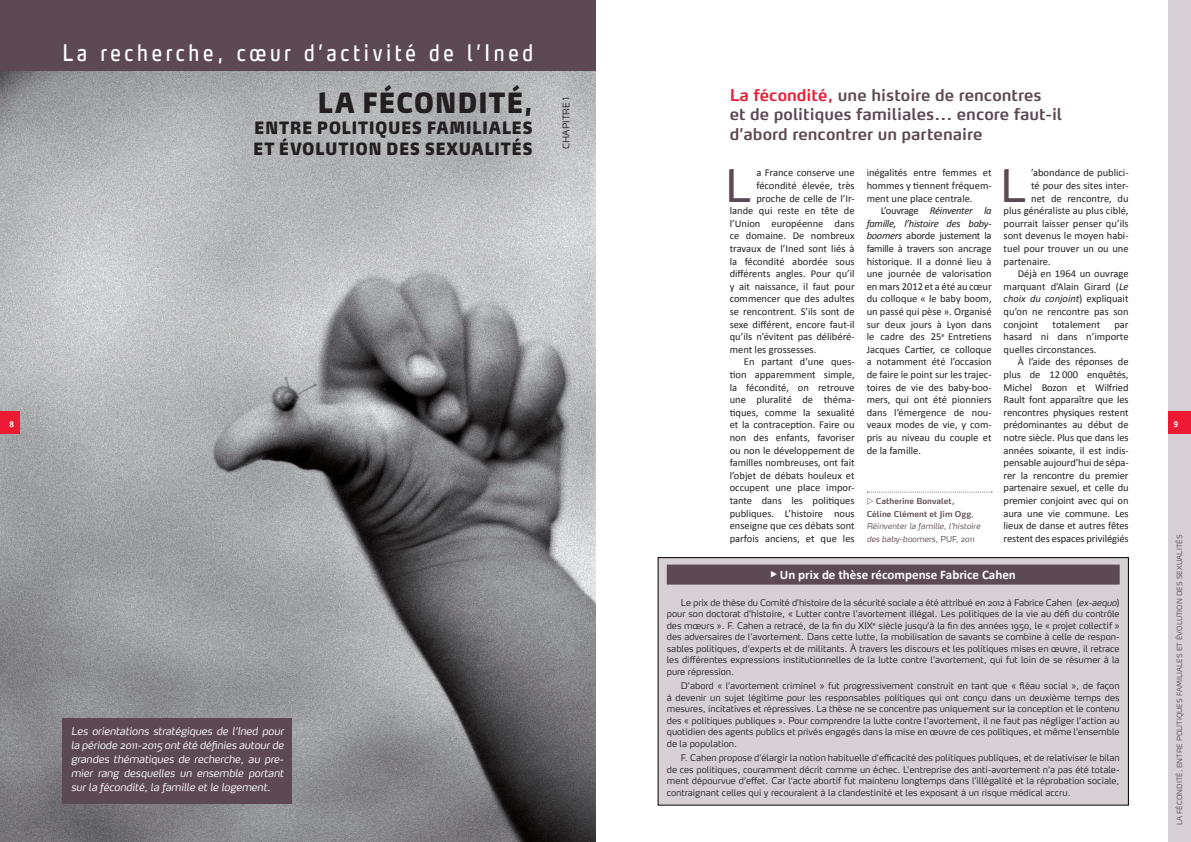
<style>
.page{position:relative;width:1191px;height:842px;background:#fff}
.page>*{position:absolute;margin:0;border:0;box-sizing:border-box;transform-origin:0 0}
.t1{font:44px "Max OT";color:#5d4954}
.t2{font:900 27.6px "Max OT";letter-spacing:.03em;color:#231f20;scale:.83 1}
.t3{font:22.5px "Max OT";letter-spacing:.2em;color:#fff;scale:.8 1}
.t4{font:900 16.8px/21px "Max OT";letter-spacing:.035em;color:#231f20;scale:.83 1}
.t5{font:600 16px/19.2px "Max OT";color:#5d4954}
.t6{font:700 13px "Calibri";color:#fff}
.t7{font:10.5px/12.6px "Calibri";color:#231f20;text-align:justify}
.t8{font:italic 300 10.5px/14px "Max OT";letter-spacing:-.01em;color:#fff;text-align:justify}
.t9{font:italic 10.5px "Calibri";color:#231f20}
.t10{font:300 9px/11.5px "Max OT";color:#231f20;text-align:justify}
.t11{font:700 9px "Calibri";color:#fff}
.t12{font:italic 300 8px/12.6px "Max OT";color:#5d4954}
.t13{font:300 8px "Max OT";color:#5d4954}
.t14{font:300 7px "Max OT";letter-spacing:.01em;color:#5d4954}
.s1{color:#ed1a33}
.s2{font-style:italic}
.s3{font-style:normal}
.s4{font-weight:600;font-style:normal}
</style>
<div class="page">
<div style="left:1168px;top:0;width:23px;height:842px;background:#d6d0d5"></div>
<div style="left:1168px;top:411px;width:23px;height:23px;background:#ed1a33"></div>
<img style="left:0;top:71px;width:595px;height:771px">
<div style="left:0;top:411px;width:20px;height:23px;background:#ed1a33"></div>
<div style="left:63px;top:718px;width:229px;height:86px;background:#5d4954"></div>
<div style="left:0;top:0;width:595px;height:71px;background:#5d4954"></div>
<div style="left:658px;top:558px;width:470px;height:247px;background:#d6d0d5"></div>
<div style="left:667px;top:565px;width:452px;height:20px;background:#5d4954"></div>
<div style="left:658px;top:557px;width:470px;height:248px;border:1px solid #000"></div>
<svg style="left:867px;top:492px;width:125px;height:1px"></svg>
<h3 class="t3" style="left:62px;top:38px;width:590px">La recherche, cœur d’activité de l’Ined</h3>
<h2 class="t2" style="left:317px;top:84px;width:261px">LA FÉCONDITÉ,</h2>
<h3 class="t4" style="left:253px;top:117px;width:338px">ENTRE POLITIQUES FAMILIALES<br>ET ÉVOLUTION DES SEXUALITÉS</h3>
<h3 class="t5" style="left:729px;top:85px;width:334px"><span class="s1">La fécondité,</span> une histoire de rencontres<br>et de politiques familiales... encore faut-il d’abord rencontrer un partenaire</h3>
<h1 class="t1" style="left:725px;top:157px;width:28px">L</h1>
<h1 class="t1" style="left:1000px;top:157px;width:28px">L</h1>
<p class="t10" style="left:560px;top:149px;width:54px;rotate:-90deg">chapitre 1</p>
<p class="t7" style="left:866px;top:166px;width:126px">inégalités entre femmes et hommes y tiennent fréquem&shy;ment une place centrale.</p>
<p class="t7" style="left:866px;top:204px;width:126px;text-indent:14px">L’ouvrage <span class="s2">Réinventer la famille, l’histoire des baby&shy;boomers</span> aborde justement la famille à travers son ancrage historique. Il a donné lieu à une journée de valorisation en mars 2012 et a été au cœur du colloque « le baby boom, un passé qui pèse ». Organisé sur deux jours à Lyon dans le cadre des 25<sup>e</sup> Entretiens Jacques Cartier, ce colloque a notamment été l’occasion de faire le point sur les trajec&shy;toires de vie des baby-boo&shy;mers, qui ont été pionniers dans l’émergence de nou&shy;veaux modes de vie, y com&shy;pris au niveau du couple et de la famille.</p>
<p class="t7" style="left:1031px;top:166px;width:99px">’abondance de publici-</p>
<p class="t7" style="left:1031px;top:179px;width:99px">té pour des sites inter-</p>
<p class="t7" style="left:1031px;top:191px;width:99px">net de rencontre, du</p>
<p class="t7" style="left:1003px;top:204px;width:126px">plus généraliste au plus ciblé,</p>
<p class="t7" style="left:1003px;top:216px;width:126px">pourrait laisser penser qu’ils</p>
<p class="t7" style="left:1003px;top:229px;width:126px">sont devenus le moyen habi-</p>
<p class="t7" style="left:1003px;top:242px;width:126px">tuel pour trouver un ou une</p>
<p class="t7" style="left:1003px;top:254px;width:49px">partenaire.</p>
<p class="t7" style="left:1017px;top:267px;width:112px">Déjà en 1964 un ouvrage</p>
<p class="t7" style="left:1003px;top:279px;width:126px">marquant d’Alain Girard (<span class="s2">Le</span></p>
<p class="t9" style="left:1003px;top:292px;width:126px">choix du conjoint<span class="s3">) expliquait</span></p>
<p class="t7" style="left:1003px;top:305px;width:126px">qu’on ne rencontre pas son</p>
<p class="t7" style="left:1003px;top:317px;width:36px">conjoint</p>
<p class="t7" style="left:1052px;top:317px;width:49px">totalement</p>
<p class="t7" style="left:756px;top:166px;width:100px">a France conserve une</p>
<p class="t7" style="left:756px;top:179px;width:100px">fécondité élevée, très</p>
<p class="t7" style="left:756px;top:191px;width:100px">proche de celle de l’Ir-</p>
<p class="t7" style="left:729px;top:204px;width:126px">lande qui reste en tête de</p>
<p class="t7" style="left:729px;top:216px;width:126px">l’Union européenne dans</p>
<p class="t7" style="left:729px;top:229px;width:126px">ce domaine. De nombreux</p>
<p class="t7" style="left:729px;top:242px;width:126px">travaux de l’Ined sont liés à</p>
<p class="t7" style="left:729px;top:254px;width:126px">la fécondité abordée sous</p>
<p class="t7" style="left:729px;top:267px;width:126px">différents angles. Pour qu’il</p>
<p class="t7" style="left:729px;top:279px;width:126px">y ait naissance, il faut pour</p>
<p class="t7" style="left:729px;top:292px;width:126px">commencer que des adultes</p>
<p class="t7" style="left:729px;top:305px;width:126px">se rencontrent. S’ils sont de</p>
<p class="t7" style="left:729px;top:317px;width:126px">sexe différent, encore faut-il</p>
<p class="t7" style="left:729px;top:330px;width:126px">qu’ils n’évitent pas délibéré-</p>
<p class="t7" style="left:729px;top:342px;width:88px">ment les grossesses.</p>
<p class="t7" style="left:744px;top:355px;width:112px">En partant d’une ques-</p>
<p class="t7" style="left:729px;top:368px;width:126px">tion apparemment simple,</p>
<p class="t7" style="left:729px;top:380px;width:126px">la fécondité, on retrouve</p>
<p class="t7" style="left:729px;top:393px;width:126px">une pluralité de théma-</p>
<p class="t7" style="left:729px;top:405px;width:126px">tiques, comme la sexualité</p>
<p class="t7" style="left:729px;top:418px;width:126px">et la contraception. Faire ou</p>
<p class="t7" style="left:729px;top:431px;width:126px">non des enfants, favoriser</p>
<p class="t7" style="left:729px;top:443px;width:126px">ou non le développement de</p>
<p class="t7" style="left:729px;top:456px;width:126px">familles nombreuses, ont fait</p>
<p class="t7" style="left:729px;top:468px;width:126px">l’objet de débats houleux et</p>
<p class="t7" style="left:729px;top:481px;width:126px">occupent une place impor-</p>
<p class="t7" style="left:729px;top:494px;width:126px">tante dans les politiques</p>
<p class="t7" style="left:729px;top:506px;width:126px">publiques. L’histoire nous</p>
<p class="t7" style="left:729px;top:519px;width:126px">enseigne que ces débats sont</p>
<p class="t7" style="left:729px;top:531px;width:126px">parfois anciens, et que les</p>
<p class="t7" style="left:1003px;top:317px;width:126px;text-indent:111px">par hasard ni dans n’importe quelles circonstances.</p>
<p class="t7" style="left:1003px;top:355px;width:126px;text-indent:14px">À l’aide des réponses de plus de 12 000 enquêtés, Michel Bozon et Wilfried Rault font apparaître que les rencontres physiques restent prédominantes au début de notre siècle. Plus que dans les années soixante, il est indis&shy;pensable aujourd’hui de sépa&shy;rer la rencontre du premier partenaire sexuel, et celle du premier conjoint avec qui on aura une vie commune. Les lieux de danse et autres fêtes restent des espaces privilégiés</p>
<p class="t6" style="left:770px;top:567px;width:247px">◆ Un prix de thèse récompense Fabrice Cahen</p>
<p class="t10" style="left:667px;top:597px;width:454px;text-indent:14px">Le prix de thèse du Comité d’histoire de la sécurité sociale a été attribué en 2012 à Fabrice Cahen (<span class="s2">ex-aequo</span>) pour son doctorat d’histoire, « Lutter contre l’avortement illégal. Les politiques de la vie au défi du contrôle des mœurs ». F. Cahen a retracé, de la fin du XIX<sup>e</sup> siècle jusqu’à la fin des années 1950, le « projet collectif » des adversaires de l’avortement. Dans cette lutte, la mobilisation de savants se combine à celle de respon&shy;sables politiques, d’experts et de militants. À travers les discours et les politiques mises en œuvre, il retrace les différentes expressions institutionnelles de la lutte contre l’avortement, qui fut loin de se résumer à la pure répression.</p>
<p class="t10" style="left:667px;top:680px;width:454px;text-indent:14px">D’abord « l’avortement criminel » fut progressivement construit en tant que « fléau social », de façon à devenir un sujet légitime pour les responsables politiques qui ont conçu dans un deuxième temps des mesures, incitatives et répressives. La thèse ne se concentre pas uniquement sur la conception et le contenu des « politiques publiques ». Pour comprendre la lutte contre l’avortement, il ne faut pas négliger l’action au quotidien des agents publics et privés engagés dans la mise en œuvre de ces politiques, et même l’ensemble de la population.</p>
<p class="t10" style="left:667px;top:752px;width:454px;text-indent:14px">F. Cahen propose d’élargir la notion habituelle d’efficacité des politiques publiques, et de relativiser le bilan de ces politiques, couramment décrit comme un échec. L’entreprise des anti-avortement n’a pas été totale&shy;ment dépourvue d’effet. Car l’acte abortif fut maintenu longtemps dans l’illégalité et la réprobation sociale, contraignant celles qui y recouraient à la clandestinité et les exposant à un risque médical accru.</p>
<p class="t11" style="left:10px;top:418px;width:6px">8</p>
<p class="t11" style="left:1174px;top:418px;width:6px">9</p>
<p class="t12" style="left:866px;top:495px;width:115px;text-indent:9px"><span class="s4">Catherine Bonvalet,<br>Céline Clément et Jim Ogg</span><span class="s3">,<br></span>Réinventer la famille, l’histoire des baby-boomers<span class="s3">, PUF</span></p>
<p class="t14" style="left:1175px;top:825px;width:292px;rotate:-90deg">La fécondité, entre politiques familiales et évolution des sexualités</p>
<p class="t13" style="left:955px;top:534px;width:20px">, 2011</p>
<p class="t8" style="left:71px;top:724px;width:214px">Les orientations stratégiques de l’Ined pour la période 2011-2015 ont été définies autour de grandes thématiques de recherche, au pre&shy;mier rang desquelles un ensemble portant sur la fécondité, la famille et le logement.</p>
</div>
